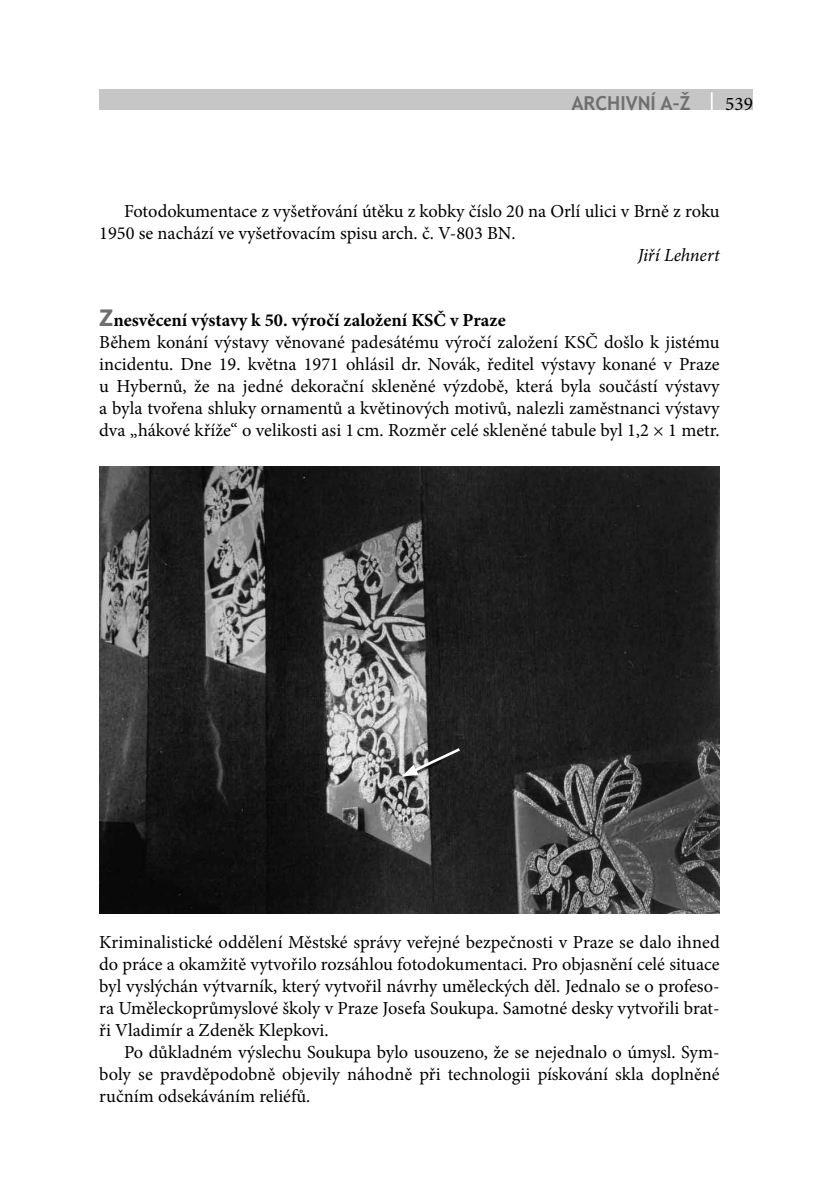
<style>
.page{position:relative;width:819px;height:1191px;background:#fff}
.page>*{position:absolute;margin:0;border:0;box-sizing:border-box;transform-origin:0 0}
.t1{font:700 19.25px "Trebuchet MS";color:#706f6f}
.t2{font:19.25px "Minion Pro";color:#000}
.t3{font:18.38px/21.9px "Minion Pro";color:#000}
.t4{font:italic 18.38px "Minion Pro";letter-spacing:-.005em;color:#000}
.s1{font-family:"Myriad Pro";font-weight:700;font-size:24.5px;color:#706f6f}
.s2{font-weight:700}
</style>
<div class="page">
<div style="left:99px;top:89px;width:654px;height:21px;background:#c6c6c6"></div>
<svg style="left:711px;top:92px;width:1px;height:18px"></svg>
<img style="left:99px;top:466px;width:620px;height:447px">
<svg style="left:402px;top:746px;width:61px;height:30px;background:#5d5d5d"></svg>
<p class="t1" style="left:571px;top:91px;width:12px">ARCHIVNÍ</p>
<p class="t1" style="left:660px;top:91px;width:32px">A–Ž</p>
<p class="t2" style="left:725px;top:91px;width:29px">539</p>
<p class="t3" style="left:99px;top:200px;width:622px;text-indent:25px">Fotodokumentace z vyšetřování útěku z kobky číslo 20 na Orlí ulici v Brně z roku<br>1950 se nachází ve vyšetřovacím spisu arch. č. V-803 BN.</p>
<p class="t4" style="left:637px;top:242px;width:83px">Jiří Lehnert</p>
<p class="t3" style="left:99px;top:309px;width:622px"><span class="s1">Z</span><span class="s2">nesvěcení výstavy k 50. výročí založení KSČ v Praze<br></span>Během konání výstavy věnované padesátému výročí založení KSČ došlo k jistému incidentu. Dne 19. května 1971 ohlásil dr. Novák, ředitel výstavy konané v Praze u Hybernů, že na jedné dekorační skleněné výzdobě, která byla součástí výstavy a byla tvořena shluky ornamentů a květinových motivů, nalezli zaměstnanci výstavy dva „hákové kříže“ o velikosti asi 1 cm. Rozměr celé skleněné tabule byl 1,2 × 1 metr.</p>
<p class="t3" style="left:99px;top:931px;width:622px;text-align:justify">Kriminalistické oddělení Městské správy veřejné bezpečnosti v Praze se dalo ihned do práce a okamžitě vytvořilo rozsáhlou fotodokumentaci. Pro objasnění celé situace byl vyslýchán výtvarník, který vytvořil návrhy uměleckých děl. Jednalo se o profeso&shy;ra Uměleckoprůmyslové školy v Praze Josefa Soukupa. Samotné desky vytvořili brat&shy;ři Vladimír a Zdeněk Klepkovi.</p>
<p class="t3" style="left:99px;top:1041px;width:622px;text-align:justify;text-indent:25px">Po důkladném výslechu Soukupa bylo usouzeno, že se nejednalo o úmysl. Sym&shy;boly se pravděpodobně objevily náhodně při technologii pískování skla doplněné ručním odsekáváním reliéfů.</p>
</div>
